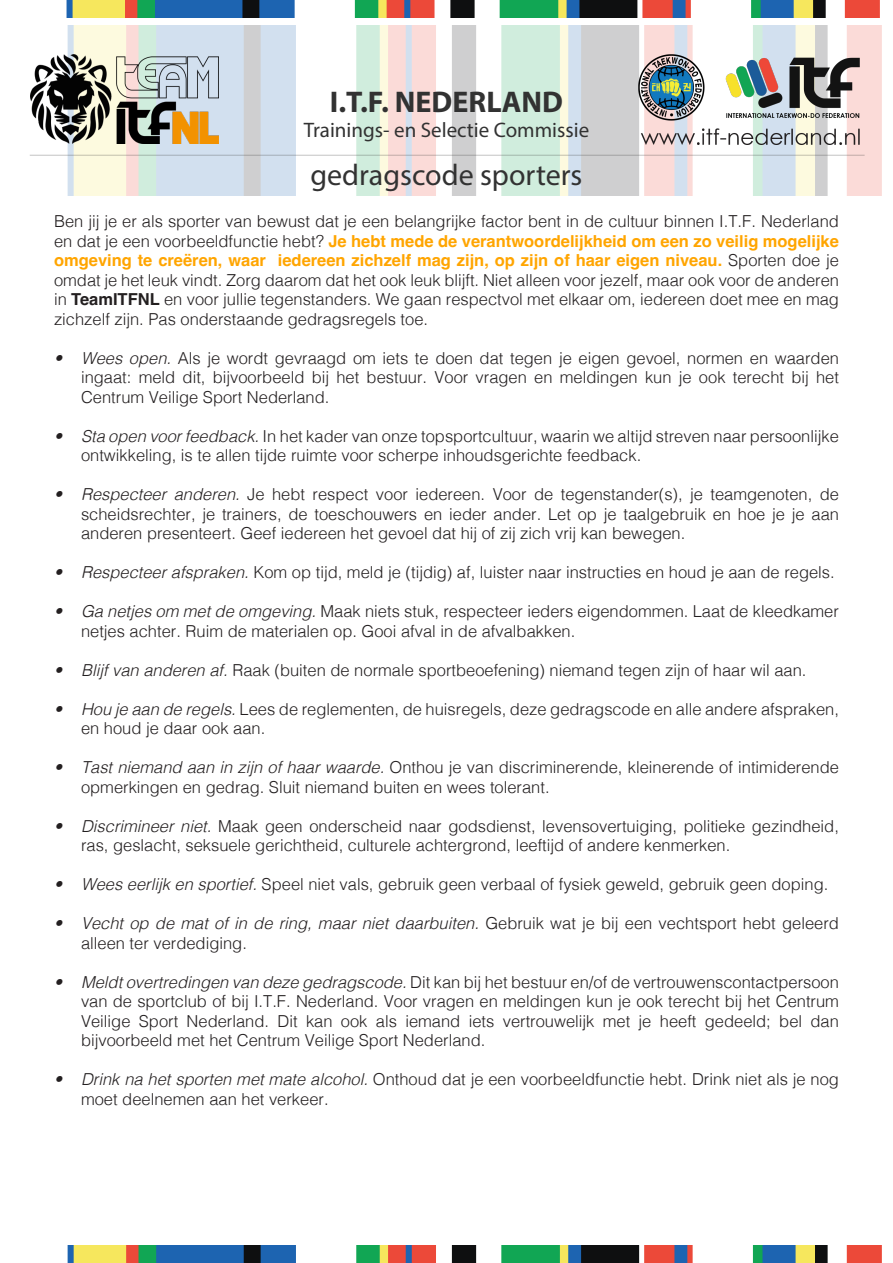
<style>
.page{position:relative;width:893px;height:1263px;background:#fff}
.page>*{position:absolute;margin:0;border:0;box-sizing:border-box;transform-origin:0 0}
.t1{font:30px "Myriad Pro";color:#323232}
.t2{font:700 30px "Myriad Pro";color:#323232}
.t3{font:21px "Myriad Pro";color:#323232}
.t4{font:300 16.5px/19.5px "Helvetica";color:#231f20}
.s1{font-weight:700;color:#ffa500}
.s2{font-weight:700}
.s3{font-style:italic}
</style>
<div class="page">
<img style="left:67px;top:1246px;width:815px;height:17px">
<img style="left:66px;top:0;width:814px;height:17px">
<img style="left:30px;top:26px;width:852px;height:170px">
<img style="left:30px;top:54px;width:188px;height:90px">
<img style="left:638px;top:54px;width:222px;height:91px">
<hr style="left:30px;top:155px;width:835px;height:1px;background:#323232">
<h1 class="t2" style="left:330px;top:82px;width:235px">I.T.F. NEDERLAND</h1>
<p class="t3" style="left:304px;top:117px;width:287px">Trainings- en Selectie Commissie</p>
<p class="t1" style="left:310px;top:156px;width:273px">gedragscode sporters</p>
<p class="t4" style="left:54px;top:210px;width:787px;text-align:justify">Ben jij je er als sporter van bewust dat je een belangrijke factor bent in de cultuur binnen I.T.F. Nederland en dat je een voorbeeldfunctie hebt? <span class="s1">Je hebt mede de verantwoordelijkheid om een zo veilig mogelijke omgeving te creëren, waar iedereen zichzelf mag zijn, op zijn of haar eigen niveau.</span> Sporten doe je omdat je het leuk vindt. Zorg daarom dat het ook leuk blijft. Niet alleen voor jezelf, maar ook voor de anderen in <span class="s2">TeamITFNL</span> en voor jullie tegenstanders. We gaan respectvol met elkaar om, iedereen doet mee en mag zichzelf zijn. Pas onderstaande gedragsregels toe.</p>
<p class="t4" style="left:81px;top:347px;width:760px;text-align:justify;text-indent:-27px"><span class="s3">• Wees open.</span> Als je wordt gevraagd om iets te doen dat tegen je eigen gevoel, normen en waarden ingaat: meld dit, bijvoorbeeld bij het bestuur. Voor vragen en meldingen kun je ook terecht bij het Centrum Veilige Sport Nederland.</p>
<p class="t4" style="left:81px;top:425px;width:759px;text-indent:-27px"><span class="s3">• Sta open voor feedback.</span> In het kader van onze topsportcultuur, waarin we altijd streven naar persoonlijke ontwikkeling, is te allen tijde ruimte voor scherpe inhoudsgerichte feedback.</p>
<p class="t4" style="left:81px;top:483px;width:760px;text-align:justify;text-indent:-27px"><span class="s3">• Respecteer anderen.</span> Je hebt respect voor iedereen. Voor de tegenstander(s), je teamgenoten, de scheidsrechter, je trainers, de toeschouwers en ieder ander. Let op je taalgebruik en hoe je je aan anderen presenteert. Geef iedereen het gevoel dat hij of zij zich vrij kan bewegen.</p>
<p class="t4" style="left:54px;top:561px;width:782px"><span class="s3">• Respecteer afspraken.</span> Kom op tijd, meld je (tijdig) af, luister naar instructies en houd je aan de regels.</p>
<p class="t4" style="left:81px;top:600px;width:759px;text-indent:-27px"><span class="s3">• Ga netjes om met de omgeving.</span> Maak niets stuk, respecteer ieders eigendommen. Laat de kleedkamer netjes achter. Ruim de materialen op. Gooi afval in de afvalbakken.</p>
<p class="t4" style="left:54px;top:659px;width:754px"><span class="s3">• Blijf van anderen af.</span> Raak (buiten de normale sportbeoefening) niemand tegen zijn of haar wil aan.</p>
<p class="t4" style="left:81px;top:698px;width:759px;text-indent:-27px"><span class="s3">• Hou je aan de regels.</span> Lees de reglementen, de huisregels, deze gedragscode en alle andere afspraken, en houd je daar ook aan.</p>
<p class="t4" style="left:81px;top:756px;width:759px;text-indent:-27px"><span class="s3">• Tast niemand aan in zijn of haar waarde.</span> Onthou je van discriminerende, kleinerende of intimiderende opmerkingen en gedrag. Sluit niemand buiten en wees tolerant.</p>
<p class="t4" style="left:81px;top:815px;width:759px;text-indent:-27px"><span class="s3">• Discrimineer niet.</span> Maak geen onderscheid naar godsdienst, levensovertuiging, politieke gezindheid, ras, geslacht, seksuele gerichtheid, culturele achtergrond, leeftijd of andere kenmerken.</p>
<p class="t4" style="left:54px;top:873px;width:776px"><span class="s3">• Wees eerlijk en sportief.</span> Speel niet vals, gebruik geen verbaal of fysiek geweld, gebruik geen doping.</p>
<p class="t4" style="left:81px;top:912px;width:759px;text-indent:-27px"><span class="s3">• Vecht op de mat of in de ring, maar niet daarbuiten.</span> Gebruik wat je bij een vechtsport hebt geleerd alleen ter verdediging.</p>
<p class="t4" style="left:81px;top:971px;width:759px;text-align:justify;text-indent:-27px"><span class="s3">• Meldt overtredingen van deze gedragscode.</span> Dit kan bij het bestuur en/of de vertrouwenscontactpersoon van de sportclub of bij I.T.F. Nederland. Voor vragen en meldingen kun je ook terecht bij het Centrum Veilige Sport Nederland. Dit kan ook als iemand iets vertrouwelijk met je heeft gedeeld; bel dan bijvoorbeeld met het Centrum Veilige Sport Nederland.</p>
<p class="t4" style="left:81px;top:1068px;width:759px;text-indent:-27px"><span class="s3">• Drink na het sporten met mate alcohol.</span> Onthoud dat je een voorbeeldfunctie hebt. Drink niet als je nog moet deelnemen aan het verkeer.</p>
</div>
